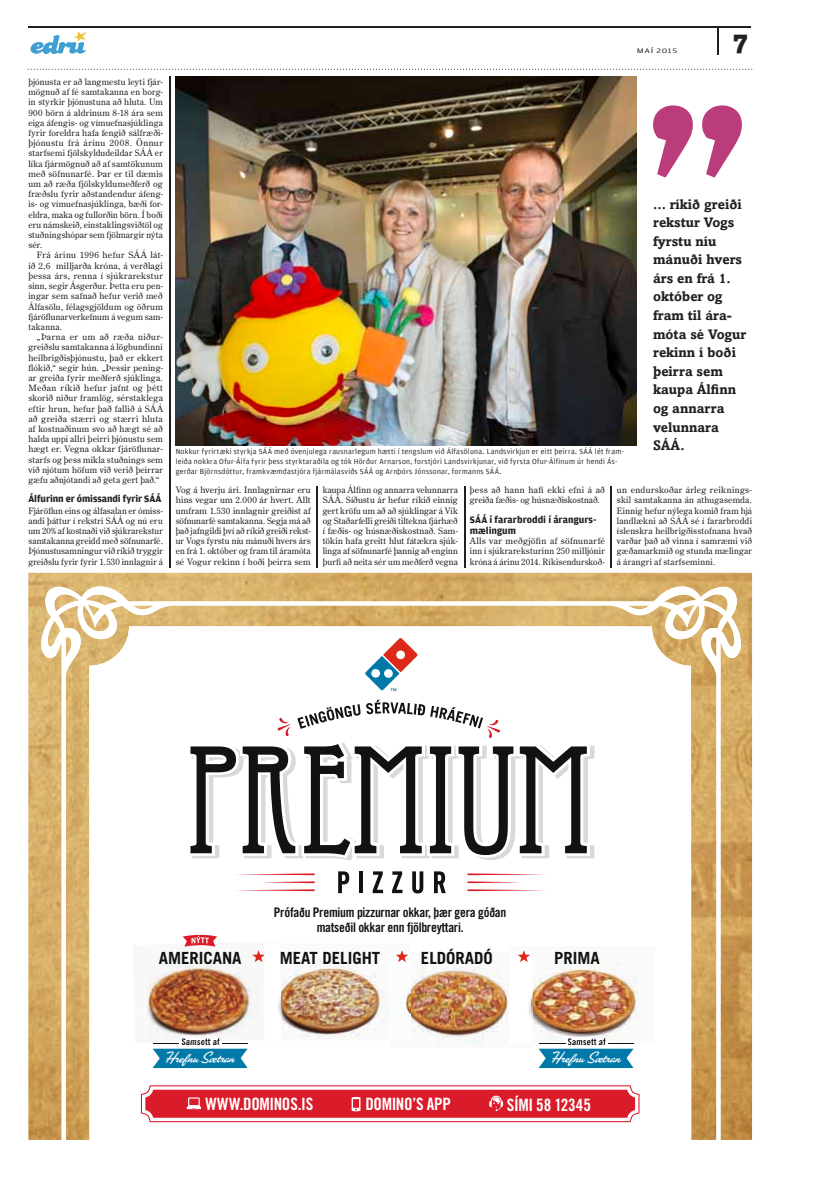
<style>
.page{position:relative;width:823px;height:1191px;background:#fff}
.page>*{position:absolute;margin:0;border:0;box-sizing:border-box;transform-origin:0 0}
.t1{font:900 27.3px "Amasis MT Std";color:#231f20}
.t2{font:17px "Trade Gothic LT Std Bd Cn 20";letter-spacing:-.02em;color:#fff}
.t3{font:700 16.7px "Trade Gothic LT Std";color:#111212}
.t4{font:16px "Las Vegas Fabulous";color:#fff}
.t5{font:700 13.7px/18.6px "Amasis MT Std";color:#231f20}
.t6{font:13.2px/15px "Trade Gothic LT Std Bd Cn 20";letter-spacing:-.02em;color:#111212;text-align:center}
.t7{font:700 10px/11px "Amplitude";color:#231f20}
.t8{font:9.8px "Trade Gothic LT Std Bd Cn 20";color:#111212}
.t9{font:8.7px/10.2px "Century Old Style Std";letter-spacing:.015em;color:#231f20;text-align:justify}
.t10{font:7.8px/10px "Amplitude";letter-spacing:.035em;color:#231f20}
.t11{font:6.9px "Amplitude";letter-spacing:.065em;color:#231f20;scale:1.43 1}
</style>
<div class="page">
<hr style="left:28px;top:26px;width:722px;height:1px;background:#231f20">
<svg style="left:28px;top:69px;width:722px;height:1px"></svg>
<svg style="left:30px;top:31px;width:57px;height:23px"></svg>
<img style="left:28px;top:573px;width:103px;height:105px">
<img style="left:131px;top:573px;width:620px;height:70px">
<img style="left:741px;top:643px;width:10px;height:35px">
<img style="left:28px;top:678px;width:12px;height:462px">
<img style="left:741px;top:678px;width:10px;height:462px">
<svg style="left:40px;top:580px;width:701px;height:560px;background:#d9b679"></svg>
<svg style="left:89px;top:626px;width:602px;height:514px"></svg>
<svg style="left:363px;top:636px;width:56px;height:55px"></svg>
<svg style="left:152px;top:1043px;width:96px;height:25px"></svg>
<img style="left:389px;top:952px;width:143px;height:95px">
<img style="left:508px;top:946px;width:146px;height:97px">
<img style="left:567px;top:1038px;width:38px;height:5px">
<svg style="left:538px;top:1043px;width:95px;height:25px"></svg>
<img style="left:508px;top:952px;width:24px;height:91px">
<img style="left:282px;top:943px;width:128px;height:97px">
<img style="left:389px;top:952px;width:21px;height:88px">
<svg style="left:188px;top:699px;width:406px;height:161px"></svg>
<svg style="left:338px;top:871px;width:11px;height:22px"></svg>
<hr style="left:359px;top:871px;width:3px;height:22px;background:#111212">
<svg style="left:372px;top:871px;width:11px;height:22px"></svg>
<svg style="left:392px;top:871px;width:10px;height:22px"></svg>
<svg style="left:412px;top:871px;width:11px;height:22px"></svg>
<svg style="left:433px;top:871px;width:12px;height:22px"></svg>
<svg style="left:467px;top:881px;width:54px;height:2px"></svg>
<svg style="left:467px;top:873px;width:79px;height:2px"></svg>
<svg style="left:467px;top:889px;width:79px;height:2px"></svg>
<svg style="left:260px;top:881px;width:54px;height:2px"></svg>
<svg style="left:235px;top:889px;width:79px;height:2px"></svg>
<svg style="left:235px;top:873px;width:79px;height:2px"></svg>
<img style="left:133px;top:941px;width:146px;height:102px">
<img style="left:182px;top:1038px;width:38px;height:4px">
<img style="left:264px;top:943px;width:18px;height:97px">
<svg style="left:182px;top:934px;width:35px;height:12px"></svg>
<svg style="left:141px;top:1085px;width:498px;height:37px"></svg>
<svg style="left:395px;top:950px;width:13px;height:12px"></svg>
<svg style="left:517px;top:950px;width:13px;height:12px"></svg>
<svg style="left:252px;top:950px;width:13px;height:12px"></svg>
<hr style="left:169px;top:76px;width:1px;height:491px;background:#231f20">
<hr style="left:316px;top:486px;width:1px;height:81px;background:#231f20">
<hr style="left:464px;top:486px;width:1px;height:81px;background:#231f20">
<hr style="left:610px;top:486px;width:1px;height:81px;background:#231f20">
<img style="left:175px;top:77px;width:461px;height:368px">
<svg style="left:653px;top:105px;width:88px;height:73px"></svg>
<p class="t9" style="left:28px;top:77px;width:136px">þjónusta er að langmestu leyti fjár&shy;mögnuð af fé samtakanna en borg&shy;in styrkir þjónustuna að hluta. Um 900 börn á aldrinum 8-18 ára sem eiga áfengis- og vímuefnasjúklinga fyrir foreldra hafa fengið sálfræði&shy;þjónustu frá árinu 2008. Önnur starfsemi fjölskyldudeildar SÁÁ er líka fjármögnuð að af samtökunum með söfnunarfé. Þar er til dæmis um að ræða fjölskyldumeðferð og fræðslu fyrir aðstandendur áfeng&shy;is- og vímuefnasjúklinga, bæði for&shy;eldra, maka og fullorðin börn. Í boði eru námskeið, einstaklingsviðtöl og stuðningshópar sem fjölmargir nýta sér.</p>
<p class="t9" style="left:28px;top:250px;width:136px;text-indent:9px">Frá árinu 1996 hefur SÁÁ lát&shy;ið 2,6 milljarða króna, á verðlagi þessa árs, renna í sjúkrarekstur sinn, segir Ásgerður. Þetta eru pen&shy;ingar sem safnað hefur verið með Álfasölu, félagsgjöldum og öðrum fjáröflunarverkefnum á vegum sam&shy;takanna.</p>
<p class="t9" style="left:28px;top:332px;width:136px;text-indent:9px">„Þarna er um að ræða niður&shy;greiðslu samtakanna á lögbundinni heilbrigðisþjónustu, það er ekkert flókið,“ segir hún. „Þessir pening&shy;ar greiða fyrir meðferð sjúklinga.<br>Meðan ríkið hefur jafnt og þétt skorið niður framlög, sérstaklega eftir hrun, hefur það fallið á SÁÁ að greiða stærri og stærri hluta af kostnaðinum svo að hægt sé að halda uppi allri þeirri þjónustu sem hægt er. Vegna okkar fjáröflunar&shy;starfs og þess mikla stuðnings sem við njótum höfum við verið þeirrar gæfu aðnjótandi að geta gert það.“</p>
<p class="t7" style="left:28px;top:494px;width:135px">Álfurinn er ómissandi fyrir SÁÁ</p>
<p class="t9" style="left:28px;top:505px;width:136px">Fjáröflun eins og álfasalan er ómiss&shy;andi þáttur í rekstri SÁÁ og nú eru um 20% af kostnaði við sjúkrarekstur samtakanna greidd með söfnunarfé.<br>Þjónustusamningur við ríkið tryggir greiðslu fyrir fyrir 1.530 innlagnir á</p>
<p class="t11" style="left:636px;top:47px;width:30px">MAÍ 2015</p>
<h1 class="t1" style="left:731px;top:26px;width:18px">7</h1>
<p class="t10" style="left:175px;top:447px;width:450px">Nokkur fyrirtæki styrkja SÁÁ með óvenjulega rausnarlegum hætti í tengslum við Álfasöluna. Landsvirkjun er eitt þeirra. SÁÁ lét fram&shy;leiða nokkra Ofur-Álfa fyrir þess styrktaraðila og tók Hörður Arnarson, forstjóri Landsvirkjunar, við fyrsta Ofur-Álfinum úr hendi Ás&shy;gerðar Björnsdóttur, framkvæmdastjóra fjármálasviðs SÁÁ og Arnþórs Jónssonar, formanns SÁÁ.</p>
<h3 class="t5" style="left:652px;top:194px;width:94px">... ríkið greiði rekstur Vogs fyrstu níu mánuði hvers árs en frá 1. október og fram til ára&shy;móta sé Vogur rekinn í boði þeirra sem kaupa Álfinn og annarra velunnara<br>SÁÁ.</h3>
<p class="t9" style="left:175px;top:485px;width:136px">Vog á hverju ári. Innlagnirnar eru hins vegar um 2.000 ár hvert. Allt umfram 1.530 innlagnir greiðist af söfnunarfé samtakanna. Segja má að það jafngildi því að ríkið greiði rekst&shy;ur Vogs fyrstu níu mánuði hvers árs en frá 1. október og fram til áramóta sé Vogur rekinn í boði þeirra sem</p>
<p class="t9" style="left:322px;top:485px;width:136px">kaupa Álfinn og annarra velunnarra SÁÁ. Síðustu ár hefur ríkið einnig gert kröfu um að að sjúklingar á Vík og Staðarfelli greiði tiltekna fjárhæð í fæðis- og húsnæðiskostnað. Sam&shy;tökin hafa greitt hlut fátækra sjúk&shy;linga af söfnunarfé þannig að enginn þurfi að neita sér um meðferð vegna</p>
<p class="t9" style="left:469px;top:485px;width:136px">þess að hann hafi ekki efni á að greiða fæðis- og húsnæðiskostnað.</p>
<p class="t7" style="left:469px;top:514px;width:128px">SÁÁ í fararbroddi í árangurs&shy;mælingum</p>
<p class="t9" style="left:469px;top:536px;width:136px">Alls var meðgjöfin af söfnunarfé inn í sjúkrareksturinn 250 milljónir króna á árinu 2014. Ríkisendurskoð-</p>
<p class="t9" style="left:616px;top:485px;width:136px">un endurskoðar árleg reiknings&shy;skil samtakanna án athugasemda.<br>Einnig hefur nýlega komið fram hjá landlækni að SÁÁ sé í fararbroddi íslenskra heilbrigðisstofnana hvað varðar það að vinna í samræmi við gæðamarkmið og stunda mælingar á árangri af starfseminni.</p>
<h3 class="t6" style="left:274px;top:905px;width:234px">Prófaðu Premium pizzurnar okkar, þær gera góðan matseðil okkar enn fjölbreyttari.</h3>
<h3 class="t3" style="left:159px;top:948px;width:84px">AMERICANA</h3>
<h3 class="t3" style="left:279px;top:948px;width:102px">MEAT DELIGHT</h3>
<h3 class="t3" style="left:420px;top:948px;width:73px">ELDÓRADÓ</h3>
<h3 class="t3" style="left:554px;top:948px;width:47px">PRIMA</h3>
<p class="t8" style="left:181px;top:1036px;width:40px">Samsett af</p>
<h3 class="t4" style="left:166px;top:1048px;width:69px">Hrefnu Sætran</h3>
<p class="t8" style="left:567px;top:1036px;width:40px">Samsett af</p>
<h3 class="t4" style="left:551px;top:1048px;width:69px">Hrefnu Sætran</h3>
<h2 class="t2" style="left:205px;top:1093px;width:109px">WWW.DOMINOS.IS</h2>
<h2 class="t2" style="left:365px;top:1093px;width:87px">DOMINO’S APP</h2>
<h2 class="t2" style="left:506px;top:1094px;width:86px">SÍMI 58 12345</h2>
</div>
